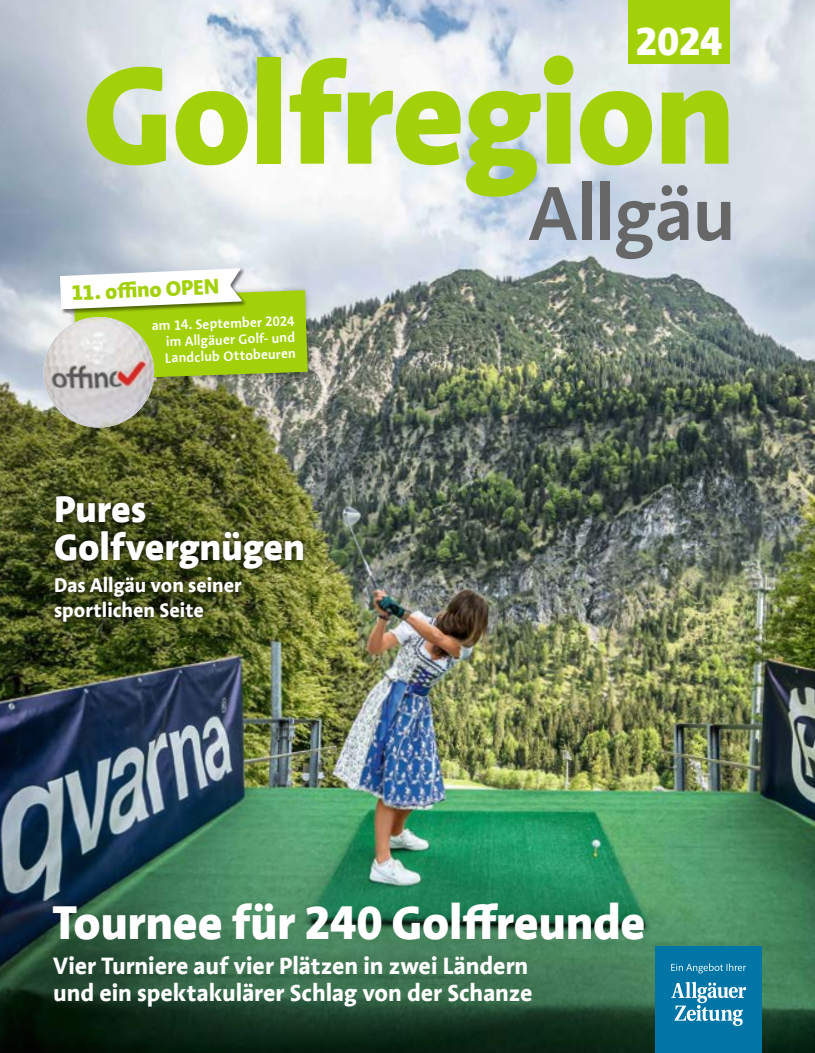
<style>
.page{position:relative;width:815px;height:1053px;background:#fff}
.page>*{position:absolute;margin:0;border:0;box-sizing:border-box;transform-origin:0 0}
.t1{font:800 140px "Aroma No 2 LT Com";letter-spacing:-.015em;color:#a3d109}
.t2{font:600 77.5px "Aroma No 2 LT Com";letter-spacing:-.015em;color:#676767}
.t3{font:800 47.5px "Aroma No 2 LT Com";letter-spacing:-.01em;color:#fff}
.t4{font:800 40.12px "Aroma No 2 LT Com";color:#fff}
.t5{font:800 37.5px/37.6px "Aroma No 2 LT Com";letter-spacing:-.005em;color:#fff}
.t6{font:700 23.75px/27.5px "Aroma No 2 LT Com";color:#fff}
.t7{font:800 21.25px "Aroma No 2 LT Com";color:#a3d109}
.t8{font:700 20px/25px "Aroma No 2 LT Com";color:#fff}
.t9{font:600 13.75px/16.2px "Aroma No 2 LT Com";color:#fff;text-align:justify}
</style>
<div class="page">
<img style="left:0;top:0;width:815px;height:1052px">
<div style="left:656px;top:946px;width:106px;height:106px;background:#0075a6"></div>
<svg style="left:671px;top:981px;width:75px;height:44px"></svg>
<svg style="left:671px;top:963px;width:75px;height:10px"></svg>
<div style="left:628px;top:0;width:102px;height:64px;background:#a3d109"></div>
<div style="left:48px;top:488px;width:263px;height:141px;background:#000;opacity:.75"></div>
<div style="left:68px;top:283px;width:246px;height:103px;background:#000;opacity:.3"></div>
<div style="left:59px;top:267px;width:188px;height:47px;background:#000;opacity:.5"></div>
<svg style="left:42px;top:268px;width:266px;height:161px"></svg>
<img style="left:42px;top:317px;width:114px;height:112px">
<h3 class="t4" style="left:635px;top:14px;width:89px">2024</h3>
<h1 class="t1" style="left:83px;top:21px;width:654px">Golfregion</h1>
<h2 class="t2" style="left:529px;top:162px;width:208px">Allgäu</h2>
<p class="t7" style="left:71px;top:278px;width:149px;rotate:-2deg">11. offino OPEN</p>
<p class="t9" style="left:164px;top:317px;width:132px;text-indent:-12px;rotate:-2deg">am 14. September 2024 im Allgäuer Golf- und Landclub Ottobeuren</p>
<h3 class="t5" style="left:54px;top:489px;width:252px">Pures<br>Golfvergnügen</h3>
<p class="t8" style="left:54px;top:572px;width:189px">Das Allgäu von seiner sportlichen Seite</p>
<h3 class="t3" style="left:53px;top:890px;width:594px">Tournee für 240 Golffreunde</h3>
<p class="t6" style="left:53px;top:950px;width:481px">Vier Turniere auf vier Plätzen in zwei Ländern und ein spektakulärer Schlag von der Schanze</p>
</div>
